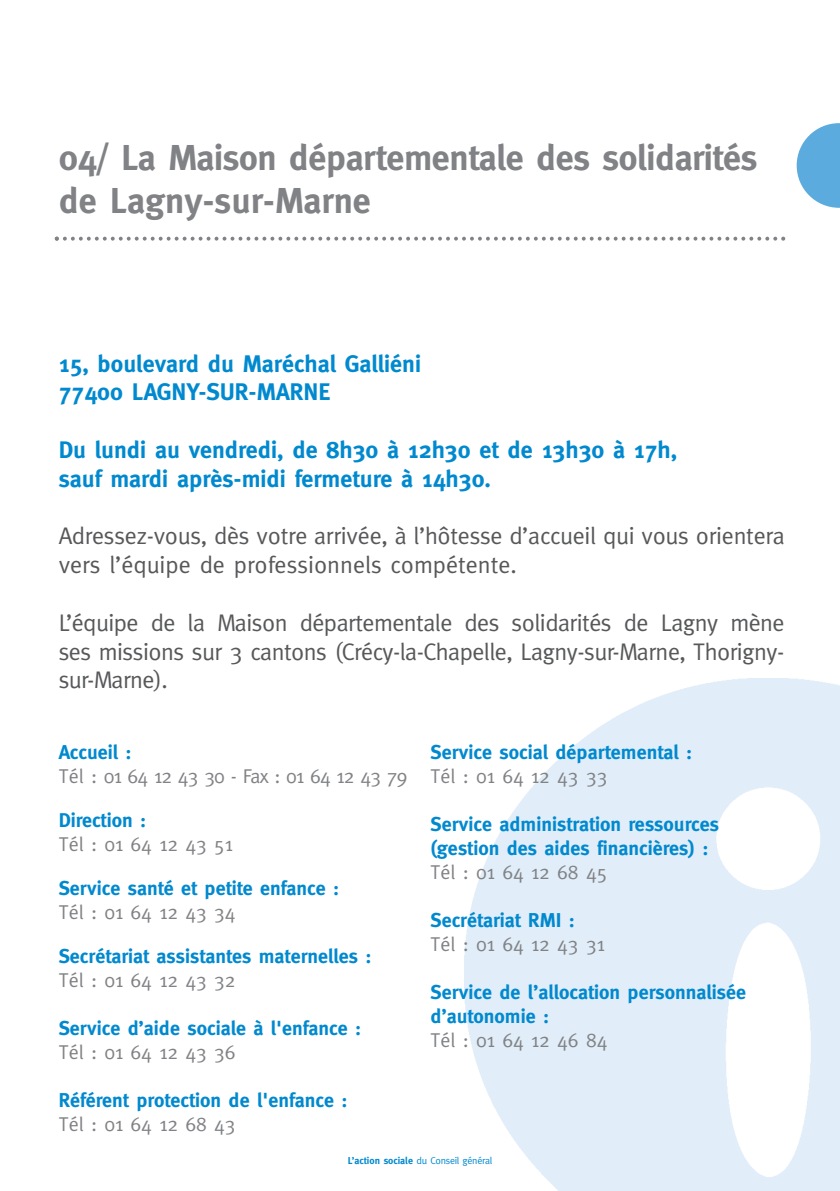
<style>
.page{position:relative;width:840px;height:1191px;background:#fff}
.page>*{position:absolute;margin:0;border:0;box-sizing:border-box;transform-origin:0 0}
.t1{font:700 36px/43.2px "Meta";letter-spacing:-.01em;color:#808285}
.t2{font:24px/28.8px "Meta";letter-spacing:-.01em;color:#57585a}
.t3{font:700 24px/28.8px "Meta";color:#0089cf}
.t4{font:700 20px/24px "Meta";color:#0089cf}
.t5{font:20px "Meta";color:#808285}
.t6{font:20px "Meta";letter-spacing:-.04em;color:#808285}
.t7{font:10px "Meta";letter-spacing:-.025em;color:#0089cf}
.s1{font-weight:700}
</style>
<div class="page">
<svg style="left:55px;top:237px;width:729px;height:4px"></svg>
<svg style="left:796px;top:123px;width:43px;height:85px"></svg>
<h1 class="t1" style="left:59px;top:136px;width:699px">04/ La Maison départementale des solidarités de Lagny-sur-Marne</h1>
<p class="t3" style="left:59px;top:349px;width:363px">15, boulevard du Maréchal Galliéni<br>77400 LAGNY-SUR-MARNE</p>
<p class="t3" style="left:59px;top:435px;width:619px">Du lundi au vendredi, de 8h30 à 12h30 et de 13h30 à 17h, sauf mardi après-midi fermeture à 14h30.</p>
<p class="t2" style="left:59px;top:522px;width:727px">Adressez-vous, dès votre arrivée, à l’hôtesse d’accueil qui vous orientera vers l’équipe de professionnels compétente.</p>
<p class="t2" style="left:59px;top:608px;width:726px;text-align:justify">L’équipe de la Maison départementale des solidarités de Lagny mène ses missions sur 3 cantons (Crécy-la-Chapelle, Lagny-sur-Marne, Thorigny&shy;sur-Marne).</p>
<p class="t4" style="left:59px;top:739px;width:74px">Accueil :</p>
<p class="t6" style="left:59px;top:764px;width:350px">Tél : 01 64 12 43 30 - Fax : 01 64 12 43 79</p>
<p class="t4" style="left:59px;top:807px;width:89px">Direction :</p>
<p class="t5" style="left:59px;top:832px;width:176px">Tél : 01 64 12 43 51</p>
<p class="t4" style="left:59px;top:875px;width:282px">Service santé et petite enfance :</p>
<p class="t5" style="left:59px;top:900px;width:178px">Tél : 01 64 12 43 34</p>
<p class="t4" style="left:59px;top:943px;width:314px">Secrétariat assistantes maternelles :</p>
<p class="t5" style="left:59px;top:968px;width:178px">Tél : 01 64 12 43 32</p>
<p class="t4" style="left:59px;top:1015px;width:304px">Service d’aide sociale à l'enfance :</p>
<p class="t5" style="left:59px;top:1040px;width:178px">Tél : 01 64 12 43 36</p>
<p class="t4" style="left:59px;top:1087px;width:290px">Référent protection de l'enfance :</p>
<p class="t5" style="left:59px;top:1112px;width:178px">Tél : 01 64 12 68 43</p>
<p class="t4" style="left:430px;top:739px;width:263px">Service social départemental :</p>
<p class="t5" style="left:430px;top:764px;width:178px">Tél : 01 64 12 43 33</p>
<p class="t4" style="left:430px;top:811px;width:290px">Service administration ressources (gestion des aides financières) :</p>
<p class="t5" style="left:430px;top:860px;width:178px">Tél : 01 64 12 68 45</p>
<p class="t4" style="left:430px;top:907px;width:146px">Secrétariat RMI :</p>
<p class="t5" style="left:430px;top:932px;width:176px">Tél : 01 64 12 43 31</p>
<p class="t4" style="left:430px;top:979px;width:317px">Service de l’allocation personnalisée d’autonomie :</p>
<p class="t5" style="left:430px;top:1028px;width:178px">Tél : 01 64 12 46 84</p>
<p class="t7" style="left:347px;top:1154px;width:146px"><span class="s1">L’action sociale</span> du Conseil général</p>
</div>
